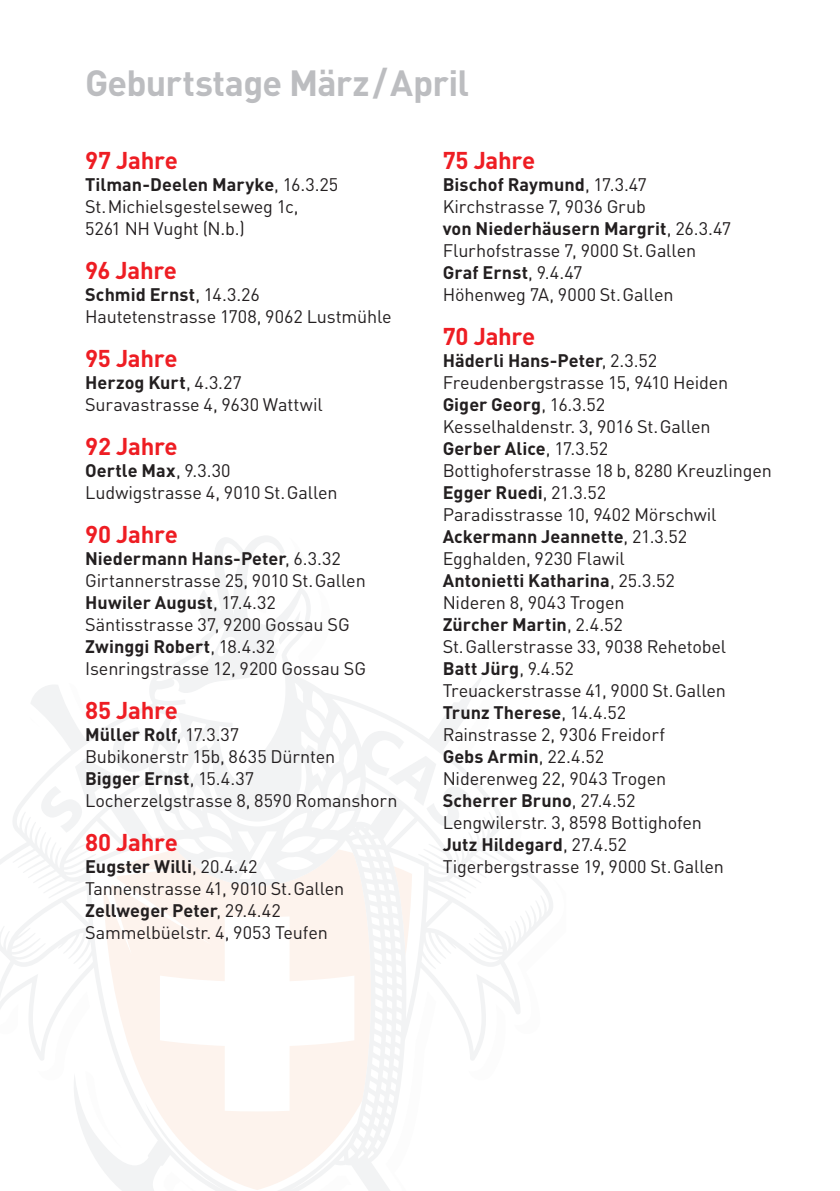
<style>
.page{position:relative;width:840px;height:1191px;background:#fff}
.page>*{position:absolute;margin:0;border:0;box-sizing:border-box;transform-origin:0 0}
.t1{font:700 36px "DINOT";letter-spacing:-.02em;color:#bcbdc0}
.t2{font:700 24px "DINOT";letter-spacing:-.01em;color:#ee1d23}
.t3{font:18px/22px "DINOT";letter-spacing:-.005em;color:#231f20}
.s1{font-weight:700}
</style>
<div class="page">
<svg style="left:0;top:536px;width:553px;height:655px"></svg>
<svg style="left:38px;top:758px;width:85px;height:74px"></svg>
<svg style="left:388px;top:756px;width:86px;height:70px"></svg>
<h1 class="t1" style="left:85px;top:58px;width:385px">Geburtstage März / April</h1>
<h2 class="t2" style="left:85px;top:144px;width:94px">97 Jahre</h2>
<p class="t3" style="left:85px;top:172px;width:254px"><span class="s1">Tilman-Deelen Maryke</span>, 16.3.25<br>St. Michielsgestelseweg 1c,<br>5261 NH Vught (N.b.)</p>
<h2 class="t2" style="left:85px;top:254px;width:93px">96 Jahre</h2>
<p class="t3" style="left:85px;top:282px;width:308px"><span class="s1">Schmid Ernst</span>, 14.3.26<br>Hautetenstrasse 1708, 9062 Lustmühle</p>
<h2 class="t2" style="left:85px;top:342px;width:94px">95 Jahre</h2>
<p class="t3" style="left:85px;top:370px;width:239px"><span class="s1">Herzog Kurt</span>, 4.3.27<br>Suravastrasse 4, 9630 Wattwil</p>
<h2 class="t2" style="left:85px;top:430px;width:94px">92 Jahre</h2>
<p class="t3" style="left:85px;top:458px;width:254px"><span class="s1">Oertle Max</span>, 9.3.30<br>Ludwigstrasse 4, 9010 St. Gallen</p>
<h2 class="t2" style="left:85px;top:518px;width:94px">90 Jahre</h2>
<p class="t3" style="left:85px;top:546px;width:282px"><span class="s1">Niedermann Hans-Peter</span>, 6.3.32<br>Girtannerstrasse 25, 9010 St. Gallen<br><span class="s1">Huwiler August</span>, 17.4.32<br>Säntisstrasse 37, 9200 Gossau SG<br><span class="s1">Zwinggi Robert</span>, 18.4.32<br>Isenringstrasse 12, 9200 Gossau SG</p>
<h2 class="t2" style="left:85px;top:694px;width:94px">85 Jahre</h2>
<p class="t3" style="left:85px;top:722px;width:314px"><span class="s1">Müller Rolf</span>, 17.3.37<br>Bubikonerstr 15b, 8635 Dürnten<br><span class="s1">Bigger Ernst</span>, 15.4.37<br>Locherzelgstrasse 8, 8590 Romanshorn</p>
<h2 class="t2" style="left:85px;top:826px;width:94px">80 Jahre</h2>
<p class="t3" style="left:85px;top:854px;width:260px"><span class="s1">Eugster Willi</span>, 20.4.42<br>Tannenstrasse 41, 9010 St. Gallen<br><span class="s1">Zellweger Peter</span>, 29.4.42<br>Sammelbüelstr. 4, 9053 Teufen</p>
<h2 class="t2" style="left:442px;top:144px;width:94px">75 Jahre</h2>
<p class="t3" style="left:442px;top:172px;width:290px"><span class="s1">Bischof Raymund</span>, 17.3.47<br>Kirchstrasse 7, 9036 Grub<br><span class="s1">von Niederhäusern Margrit</span>, 26.3.47<br>Flurhofstrasse 7, 9000 St. Gallen<br><span class="s1">Graf Ernst</span>, 9.4.47<br>Höhenweg 7A, 9000 St. Gallen</p>
<h2 class="t2" style="left:442px;top:320px;width:94px">70 Jahre</h2>
<p class="t3" style="left:442px;top:348px;width:330px"><span class="s1">Häderli Hans-Peter</span>, 2.3.52<br>Freudenbergstrasse 15, 9410 Heiden<br><span class="s1">Giger Georg</span>, 16.3.52<br>Kesselhaldenstr. 3, 9016 St. Gallen<br><span class="s1">Gerber Alice</span>, 17.3.52<br>Bottighoferstrasse 18 b, 8280 Kreuzlingen<br><span class="s1">Egger Ruedi</span>, 21.3.52<br>Paradisstrasse 10, 9402 Mörschwil<br><span class="s1">Ackermann Jeannette</span>, 21.3.52<br>Egghalden, 9230 Flawil<br><span class="s1">Antonietti Katharina</span>, 25.3.52<br>Nideren 8, 9043 Trogen<br><span class="s1">Zürcher Martin</span>, 2.4.52<br>St. Gallerstrasse 33, 9038 Rehetobel<br><span class="s1">Batt Jürg</span>, 9.4.52<br>Treuackerstrasse 41, 9000 St. Gallen<br><span class="s1">Trunz Therese</span>, 14.4.52<br>Rainstrasse 2, 9306 Freidorf<br><span class="s1">Gebs Armin</span>, 22.4.52<br>Niderenweg 22, 9043 Trogen<br><span class="s1">Scherrer Bruno</span>, 27.4.52<br>Lengwilerstr. 3, 8598 Bottighofen<br><span class="s1">Jutz Hildegard</span>, 27.4.52<br>Tigerbergstrasse 19, 9000 St. Gallen</p>
</div>
